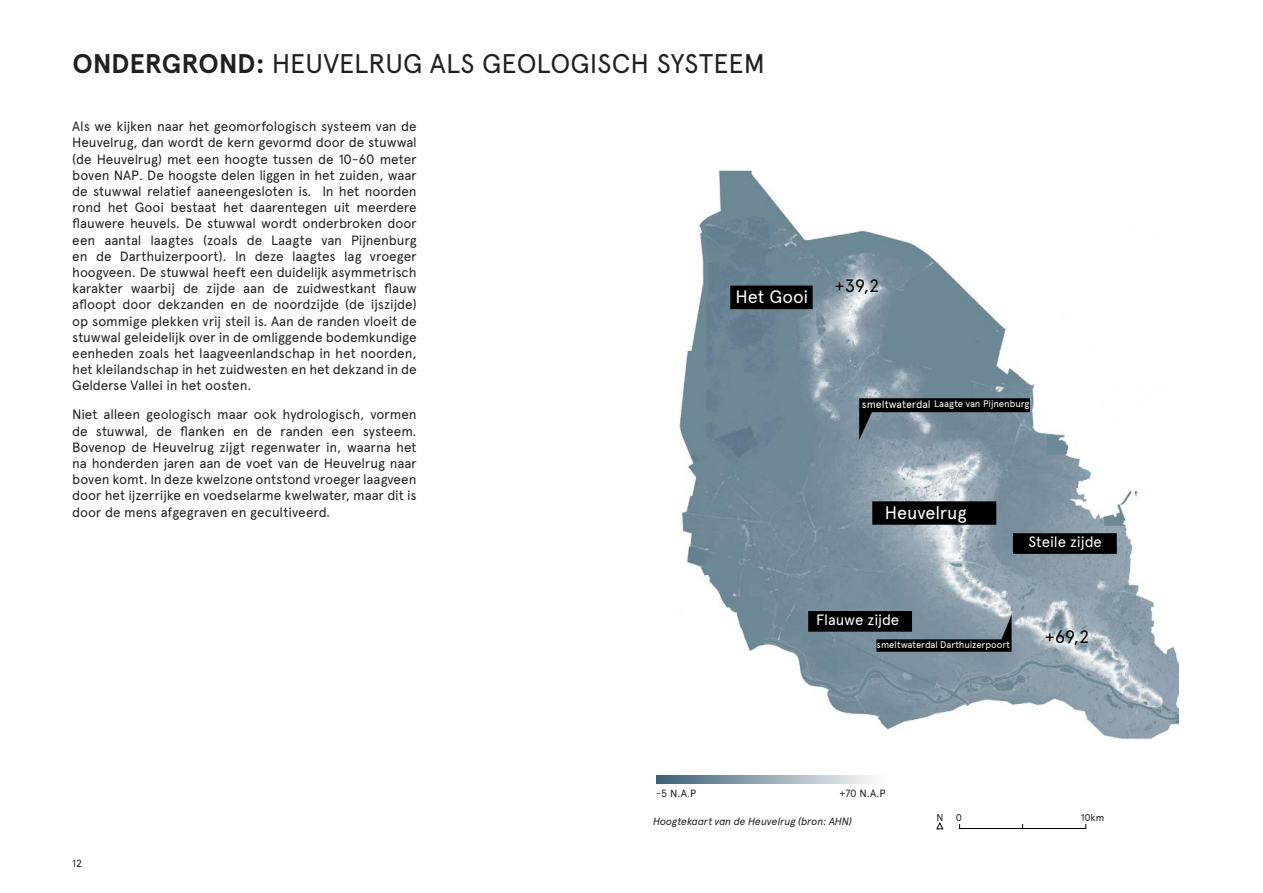
<style>
.page{position:relative;width:1263px;height:893px;background:#fff}
.page>*{position:absolute;margin:0;border:0;box-sizing:border-box;transform-origin:0 0}
.hoofdstuk{font:27px "Apercu";color:#231f20}
.t1{font:18px "Apercu";letter-spacing:-.005em;color:#fff}
.t2{font:18px "Apercu";color:#000}
.t3{font:15px "Apercu";letter-spacing:-.01em;color:#fff}
.hoofdstuk_ongenummer{font:13.5px/16.2px "Apercu";letter-spacing:-.01em;color:#231f20;text-align:justify}
.onderschrift{font:italic 10.5px "Apercu";letter-spacing:-.015em;color:#231f20}
.onderschrift-2{font:10.5px "Apercu";color:#231f20}
.onderschrift-3{font:10.05px "Apercu";color:#231f20}
.t4{font:9.6px "Apercu";letter-spacing:-.005em;color:#fff}
.s1{font-weight:700}
.s2{font-size:10.65px}
</style>
<div class="page">
<img style="left:679px;top:170px;width:499px;height:571px">
<svg style="left:1013px;top:533px;width:104px;height:21px;background:#020303"></svg>
<svg style="left:872px;top:501px;width:124px;height:24px;background:#040505"></svg>
<div style="left:730px;top:286px;width:83px;height:23px;background:#000"></div>
<svg style="left:808px;top:611px;width:203px;height:41px;background:#434e55"></svg>
<svg style="left:859px;top:398px;width:171px;height:42px;background:#4f5d66"></svg>
<svg style="left:656px;top:775px;width:219px;height:9px;background:#97aab5"></svg>
<svg style="left:936px;top:822px;width:8px;height:7px"></svg>
<div style="left:959px;top:824px;width:64px;height:5px;border:1px solid #000"></div>
<svg style="left:1022px;top:824px;width:64px;height:5px"></svg>
<p class="hoofdstuk" style="left:72px;top:47px;width:694px"><span class="s1">ONDERGROND:</span> HEUVELRUG ALS GEOLOGISCH SYSTEEM</p>
<p class="hoofdstuk_ongenummer" style="left:72px;top:118px;width:346px">Als we kijken naar het geomorfologisch systeem van de Heuvelrug, dan wordt de kern gevormd door de stuwwal (de Heuvelrug) met een hoogte tussen de 10-60 meter boven NAP. De hoogste delen liggen in het zuiden, waar de stuwwal relatief aaneengesloten is. In het noorden rond het Gooi bestaat het daarentegen uit meerdere flauwere heuvels. De stuwwal wordt onderbroken door een aantal laagtes (zoals de Laagte van Pijnenburg en de Darthuizerpoort). In deze laagtes lag vroeger hoogveen. De stuwwal heeft een duidelijk asymmetrisch karakter waarbij de zijde aan de zuidwestkant flauw afloopt door dekzanden en de noordzijde (de ijszijde) op sommige plekken vrij steil is. Aan de randen vloeit de stuwwal geleidelijk over in de omliggende bodemkundige eenheden zoals het laagveenlandschap in het noorden, het kleilandschap in het zuidwesten en het dekzand in de Gelderse Vallei in het oosten.</p>
<p class="hoofdstuk_ongenummer" style="left:72px;top:406px;width:346px">Niet alleen geologisch maar ook hydrologisch, vormen de stuwwal, de flanken en de randen een systeem.<br>Bovenop de Heuvelrug zijgt regenwater in, waarna het na honderden jaren aan de voet van de Heuvelrug naar boven komt. In deze kwelzone ontstond vroeger laagveen door het ijzerrijke en voedselarme kwelwater, maar dit is door de mens afgegraven en gecultiveerd.</p>
<p class="t1" style="left:735px;top:286px;width:74px">Het Gooi</p>
<p class="t2" style="left:835px;top:275px;width:46px">+39,2</p>
<p class="t4" style="left:862px;top:398px;width:169px"><span class="s2">smeltwaterdal</span> Laagte van Pijnenburg</p>
<p class="t1" style="left:885px;top:502px;width:83px">Heuvelrug</p>
<p class="t3" style="left:1028px;top:533px;width:75px">Steile zijde</p>
<p class="t3" style="left:816px;top:611px;width:85px">Flauwe zijde</p>
<p class="t4" style="left:877px;top:639px;width:135px">smeltwaterdal Darthuizerpoort</p>
<p class="t2" style="left:1045px;top:625px;width:46px">+69,2</p>
<p class="onderschrift-2" style="left:656px;top:787px;width:42px">-5 N.A.P</p>
<p class="onderschrift-2" style="left:839px;top:787px;width:48px">+70 N.A.P</p>
<p class="onderschrift-2" style="left:72px;top:857px;width:11px">12</p>
<p class="onderschrift" style="left:653px;top:812px;width:201px">Hoogtekaart van de Heuvelrug (bron: AHN)</p>
<p class="onderschrift-3" style="left:936px;top:811px;width:8px">N</p>
<p class="onderschrift-3" style="left:956px;top:811px;width:8px">0</p>
<p class="onderschrift-3" style="left:1081px;top:811px;width:25px">10km</p>
</div>
